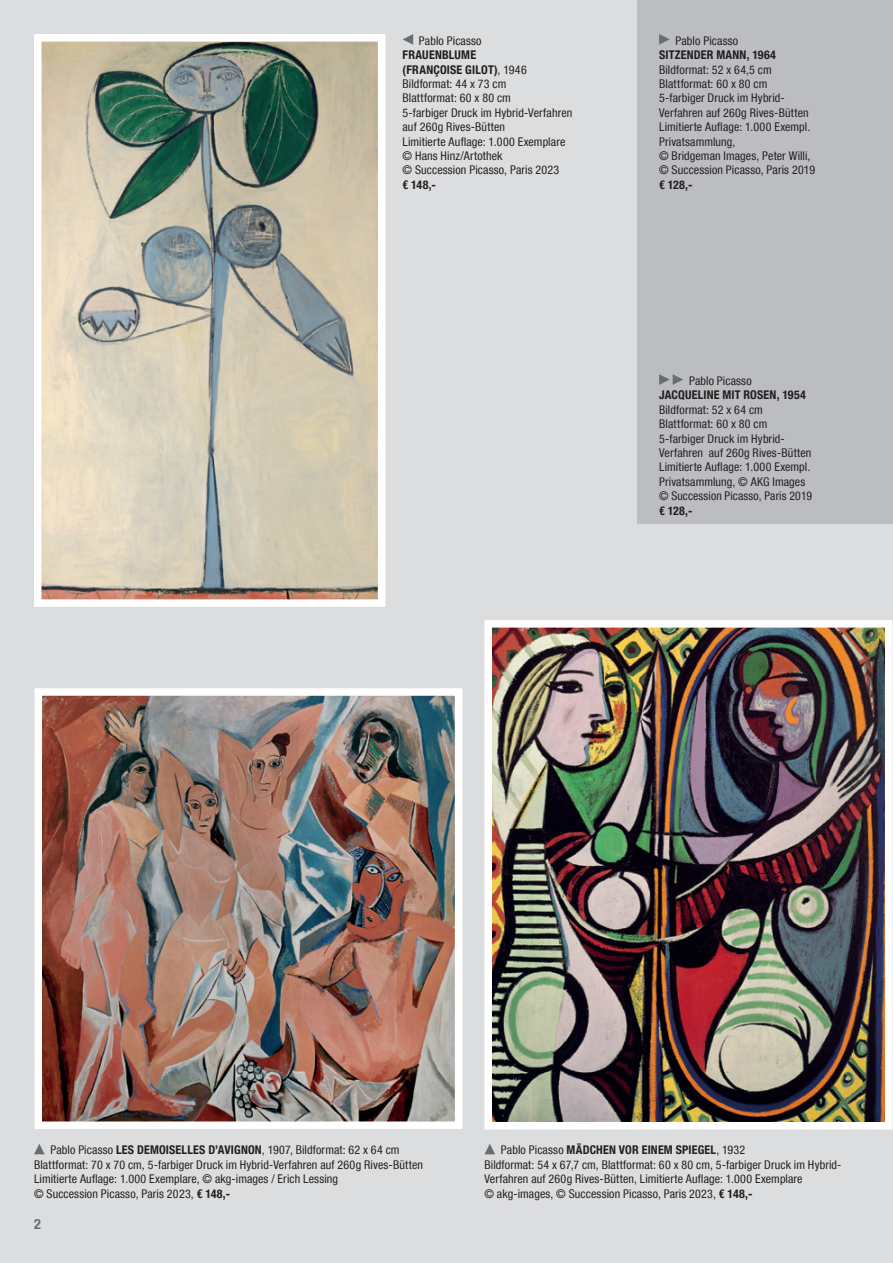
<style>
.page{position:relative;width:893px;height:1263px;background:#dcdddf}
.page>*{position:absolute;margin:0;border:0;box-sizing:border-box;transform-origin:0 0}
.t1{font:700 condensed 14.25px "Helvetica Neue LT Com";color:#6c6d70}
.t2{font:condensed 12px/14.4px "Helvetica Neue LT Com";letter-spacing:.01em;color:#231f20}
.t3{font:700 condensed 12px "Helvetica Neue LT Com";letter-spacing:.015em;color:#231f20}
.s1{font-weight:700}
</style>
<div class="page">
<div style="left:638px;top:0;width:255px;height:523px;background:#bcbdc0"></div>
<img style="left:493px;top:629px;width:390px;height:491px">
<div style="left:484px;top:620px;width:408px;height:509px;border:8px solid #fff"></div>
<img style="left:43px;top:697px;width:410px;height:423px">
<div style="left:34px;top:688px;width:428px;height:441px;border:8px solid #fff"></div>
<svg style="left:34px;top:1144px;width:11px;height:10px"></svg>
<svg style="left:34px;top:34px;width:352px;height:573px;background:#bdbaa9"></svg>
<svg style="left:484px;top:1144px;width:11px;height:10px"></svg>
<svg style="left:659px;top:34px;width:11px;height:11px"></svg>
<svg style="left:403px;top:34px;width:10px;height:11px"></svg>
<svg style="left:659px;top:374px;width:24px;height:11px"></svg>
<p class="t2" style="left:419px;top:33px;width:64px">Pablo Picasso</p>
<p class="t2" style="left:403px;top:48px;width:171px"><span class="s1">FRAUENBLUME<br>(FRANÇOISE GILOT)</span>, 1946<br>Bildformat: 44 x 73 cm<br>Blattformat: 60 x 80 cm<br>5-farbiger Druck im Hybrid-Verfahren auf 260g Rives-Bütten<br>Limitierte Auflage: 1.000 Exemplare © Hans Hinz/Artothek<br>© Succession Picasso, Paris 2023</p>
<p class="t3" style="left:403px;top:177px;width:35px">€ 148,-</p>
<p class="t2" style="left:675px;top:33px;width:64px">Pablo Picasso</p>
<p class="t3" style="left:659px;top:48px;width:118px">SITZENDER MANN, 1964</p>
<p class="t2" style="left:659px;top:62px;width:157px">Bildformat: 52 x 64,5 cm<br>Blattformat: 60 x 80 cm<br>5-farbiger Druck im Hybrid-<br>Verfahren auf 260g Rives-Bütten<br>Limitierte Auflage: 1.000 Exempl.<br>Privatsammlung,<br>© Bridgeman Images, Peter Willi, © Succession Picasso, Paris 2019</p>
<p class="t3" style="left:659px;top:177px;width:35px">€ 128,-</p>
<p class="t2" style="left:689px;top:373px;width:64px">Pablo Picasso</p>
<p class="t3" style="left:659px;top:388px;width:148px">JACQUELINE MIT ROSEN, 1954</p>
<p class="t2" style="left:659px;top:402px;width:154px">Bildformat: 52 x 64 cm<br>Blattformat: 60 x 80 cm<br>5-farbiger Druck im Hybrid-<br>Verfahren auf 260g Rives-Bütten<br>Limitierte Auflage: 1.000 Exempl.<br>Privatsammlung, © AKG Images © Succession Picasso, Paris 2019</p>
<p class="t3" style="left:659px;top:503px;width:35px">€ 128,-</p>
<p class="t2" style="left:34px;top:1143px;width:390px;text-indent:16px">Pablo Picasso <span class="s1">LES DEMOISELLES D’AVIGNON</span>, 1907, Bildformat: 62 x 64 cm Blattformat: 70 x 70 cm, 5-farbiger Druck im Hybrid-Verfahren auf 260g Rives-Bütten Limitierte Auflage: 1.000 Exemplare, © akg-images / Erich Lessing<br>© Succession Picasso, Paris 2023, <span class="s1">€ 148,-</span></p>
<p class="t2" style="left:484px;top:1143px;width:359px;text-indent:16px">Pablo Picasso <span class="s1">MÄDCHEN VOR EINEM SPIEGEL</span>, 1932<br>Bildformat: 54 x 67,7 cm, Blattformat: 60 x 80 cm, 5-farbiger Druck im Hybrid-Verfahren auf 260g Rives-Bütten, Limitierte Auflage: 1.000 Exemplare<br>© akg-images, © Succession Picasso, Paris 2023, <span class="s1">€ 148,-</span></p>
<p class="t1" style="left:34px;top:1215px;width:8px">2</p>
</div>
